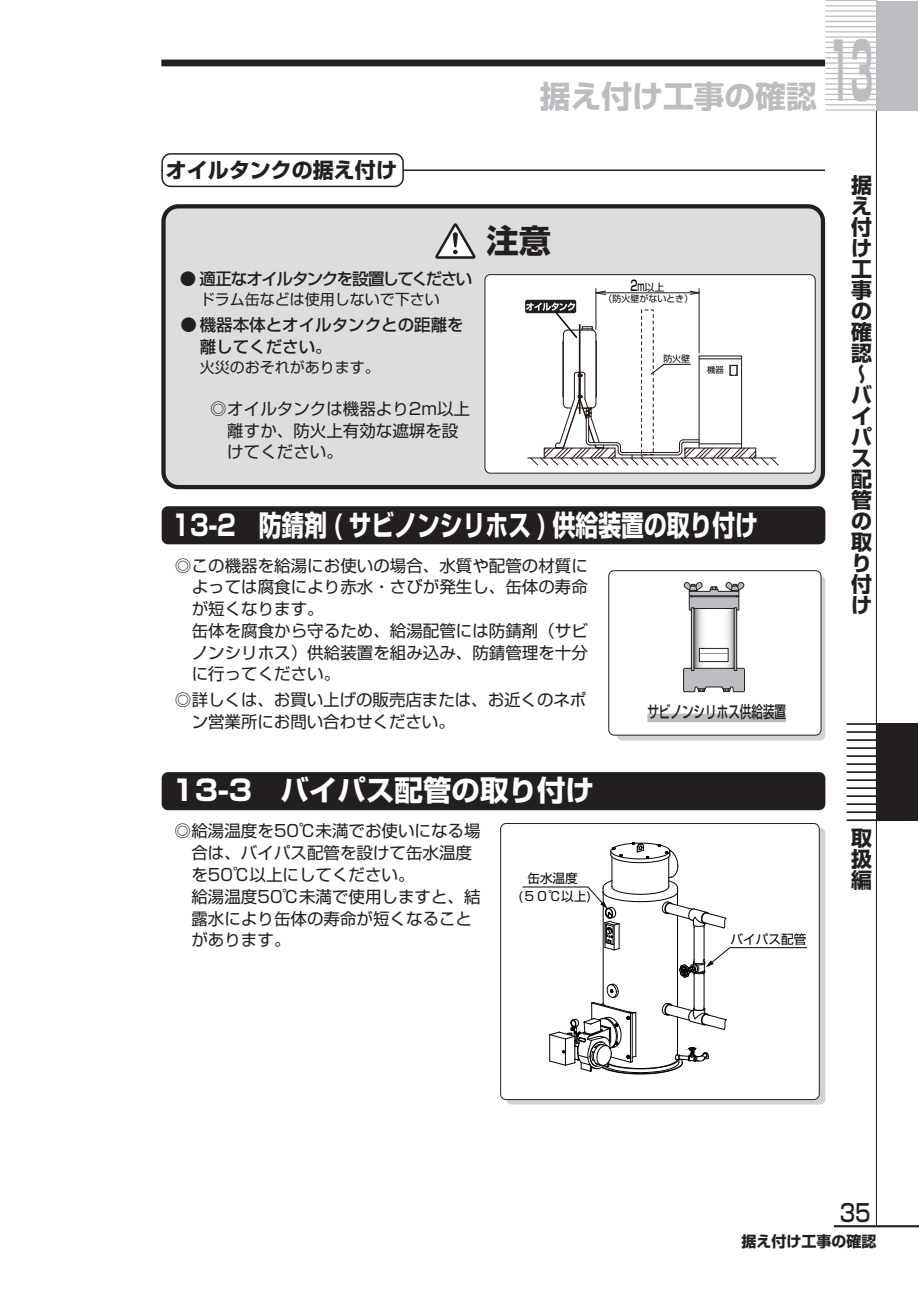
<style>
.page{position:relative;width:919px;height:1289px;background:#fff}
.page>*{position:absolute;margin:0;border:0;box-sizing:border-box;transform-origin:0 0}
.t1{font:700 78px "Shin Go Pro";color:#bcbdc0;scale:.35 1}
.PLタイトル{font:700 32.4px "Shin Go Pro";color:#231f20}
.t2{font:700 30.75px "Shin Go Pro";color:#bcbdc0}
.t3{font:700 28.5px "Shin Go Pro";color:#fff;scale:.8 1}
.t4{font:700 28.5px "Shin Go Pro";color:#fff}
.t5{font:500 24px "Shin Go Pro";color:#231f20;scale:.85 1}
.横インデックスタイトル{font:700 21px/21px "Shin Go Pro";color:#231f20;text-align:justify}
.見出し3_項{font:700 21px "Shin Go Pro";color:#231f20}
.t6{font:16.5px/21.8px "Shin Go Pro";color:#231f20}
.図タイトル{font:500 16.5px/21.8px "Shin Go Pro";color:#231f20}
.図タイトル-2{font:500 16.5px "Shin Go Pro";letter-spacing:-.08em;color:#231f20}
.図タイトル-3{font:500 16.5px "Shin Go Pro";color:#231f20;scale:.7 1}
.PL文字小_本文中{font:15px "Shin Go Pro";color:#231f20}
.t7{font:700 15px "Shin Go Pro";color:#231f20}
.t8{font:12.6px/18.6px "Shin Go Pro";color:#030303;text-align:center}
.t9{font:9.9px "Shin Go Pro";color:#030303}
.t10{font:9px "Shin Go Pro";color:#030303}
.t11{font:8.4px "Shin Go Pro";color:#030303}
.s1{font-weight:500;font-size:14.4px}
.s2{font-weight:500;font-size:12.6px}
</style>
<div class="page">
<hr style="left:833px;top:1225px;width:85px;height:2px;background:#231f20">
<div style="left:161px;top:60px;width:664px;height:6px;background:#231f20"></div>
<div style="left:876px;top:723px;width:41px;height:98px;background:#231f20"></div>
<hr style="left:846px;top:723px;width:59px;height:2px;background:#231f20">
<hr style="left:846px;top:731px;width:59px;height:2px;background:#231f20">
<hr style="left:846px;top:739px;width:59px;height:2px;background:#231f20">
<hr style="left:846px;top:747px;width:59px;height:2px;background:#231f20">
<hr style="left:846px;top:755px;width:59px;height:2px;background:#231f20">
<hr style="left:846px;top:763px;width:59px;height:2px;background:#231f20">
<hr style="left:846px;top:771px;width:59px;height:2px;background:#231f20">
<hr style="left:846px;top:779px;width:59px;height:2px;background:#231f20">
<hr style="left:846px;top:787px;width:59px;height:2px;background:#231f20">
<hr style="left:846px;top:795px;width:59px;height:2px;background:#231f20">
<hr style="left:846px;top:803px;width:59px;height:2px;background:#231f20">
<hr style="left:846px;top:811px;width:59px;height:2px;background:#231f20">
<hr style="left:846px;top:819px;width:59px;height:2px;background:#231f20">
<hr style="left:825px;top:16px;width:52px;height:1px;background:#bcbdc0">
<hr style="left:825px;top:21px;width:52px;height:1px;background:#bcbdc0">
<hr style="left:825px;top:26px;width:52px;height:1px;background:#bcbdc0">
<hr style="left:825px;top:31px;width:52px;height:1px;background:#bcbdc0">
<hr style="left:825px;top:37px;width:52px;height:1px;background:#bcbdc0">
<hr style="left:825px;top:42px;width:52px;height:1px;background:#bcbdc0">
<hr style="left:825px;top:47px;width:52px;height:1px;background:#bcbdc0">
<hr style="left:825px;top:52px;width:52px;height:1px;background:#bcbdc0">
<hr style="left:825px;top:57px;width:52px;height:1px;background:#bcbdc0">
<hr style="left:825px;top:63px;width:52px;height:1px;background:#bcbdc0">
<hr style="left:825px;top:68px;width:52px;height:1px;background:#bcbdc0">
<hr style="left:825px;top:73px;width:52px;height:1px;background:#bcbdc0">
<hr style="left:825px;top:78px;width:52px;height:1px;background:#bcbdc0">
<hr style="left:825px;top:83px;width:52px;height:1px;background:#bcbdc0">
<hr style="left:825px;top:89px;width:52px;height:1px;background:#bcbdc0">
<hr style="left:825px;top:94px;width:52px;height:1px;background:#bcbdc0">
<hr style="left:825px;top:99px;width:52px;height:1px;background:#bcbdc0">
<hr style="left:825px;top:104px;width:52px;height:1px;background:#bcbdc0">
<hr style="left:825px;top:109px;width:52px;height:1px;background:#bcbdc0">
<hr style="left:825px;top:11px;width:52px;height:1px;background:#bcbdc0">
<hr style="left:825px;top:5px;width:52px;height:1px;background:#bcbdc0">
<hr style="left:825px;top:0;width:52px;height:1px;background:#bcbdc0">
<hr style="left:875px;top:111px;width:1px;height:1114px;background:#231f20">
<div style="left:876px;top:1px;width:42px;height:110px;background:#bcbdc0"></div>
<div style="left:163px;top:206px;width:659px;height:281px;background:#dcdddf;border-radius:15px"></div>
<div style="left:161px;top:204px;width:664px;height:285px;border:4px solid #231f20;border-radius:15px"></div>
<svg style="left:435px;top:223px;width:40px;height:36px"></svg>
<div style="left:162px;top:506px;width:663px;height:38px;background:#231f20;border-radius:6px"></div>
<hr style="left:161px;top:169px;width:664px;height:2px;background:#231f20">
<div style="left:162px;top:154px;width:241px;height:32px;background:#fff;border-radius:9px"></div>
<div style="left:161px;top:153px;width:243px;height:34px;border:2px solid #231f20;border-radius:9px"></div>
<div style="left:162px;top:772px;width:663px;height:38px;background:#231f20;border-radius:6px"></div>
<svg style="left:617px;top:575px;width:208px;height:165px;background:#babbbc"></svg>
<div style="left:485px;top:274px;width:330px;height:199px;background:#fff;border-radius:5px"></div>
<hr style="left:698px;top:288px;width:1px;height:65px;background:#211814">
<hr style="left:595px;top:288px;width:1px;height:41px;background:#211814">
<hr style="left:596px;top:292px;width:103px;height:1px;background:#211814">
<svg style="left:595px;top:290px;width:11px;height:5px"></svg>
<svg style="left:689px;top:290px;width:10px;height:5px"></svg>
<div style="left:525px;top:300px;width:51px;height:13px;background:#231f20;border-radius:2px"></div>
<svg style="left:526px;top:302px;width:253px;height:164px"></svg>
<div style="left:484px;top:274px;width:331px;height:199px;border:1px solid #231f20;border-radius:5px"></div>
<div style="left:608px;top:570px;width:213px;height:165px;background:#fff;border-radius:5px"></div>
<svg style="left:683px;top:582px;width:62px;height:110px"></svg>
<div style="left:608px;top:570px;width:213px;height:165px;border:1px solid #231f20;border-radius:5px"></div>
<div style="left:647px;top:713px;width:139px;height:9px;background:#bcbdc0"></div>
<div style="left:506px;top:828px;width:319px;height:276px;background:linear-gradient(to right,#cccdcf,#cacbcd);border-radius:5px"></div>
<div style="left:500px;top:823px;width:319px;height:276px;background:#fff;border-radius:5px"></div>
<hr style="left:677px;top:915px;width:1px;height:91px;background:#030303">
<hr style="left:603px;top:892px;width:1px;height:111px;background:#030303">
<hr style="left:693px;top:974px;width:1px;height:32px;background:#030303">
<hr style="left:703px;top:974px;width:1px;height:32px;background:#030303">
<svg style="left:549px;top:983px;width:177px;height:91px"></svg>
<svg style="left:522px;top:842px;width:285px;height:135px"></svg>
<div style="left:500px;top:823px;width:319px;height:276px;border:1px solid #231f20;border-radius:5px"></div>
<h3 class="t2" style="left:540px;top:72px;width:278px">据え付け工事の確認</h3>
<h1 class="t1" style="left:828px;top:10px;width:129px">13</h1>
<p class="見出し3_項" style="left:166px;top:153px;width:232px">オイルタンクの据え付け</p>
<p class="図タイトル-2" style="left:180px;top:265px;width:294px">● 適正なオイルタンクを設置してください</p>
<p class="PL文字小_本文中" style="left:200px;top:287px;width:241px">ドラム缶などは使用しないで下さい</p>
<p class="図タイトル" style="left:200px;top:312px;width:265px;text-indent:-19px">● 機器本体とオイルタンクとの距離を離してください。</p>
<p class="PL文字小_本文中" style="left:200px;top:355px;width:181px">火災のおそれがあります。</p>
<p class="t6" style="left:227px;top:396px;width:244px;text-indent:-17px">◎オイルタンクは機器より2m以上離すか、防火上有効な遮塀を設けてください。</p>
<p class="PLタイトル" style="left:486px;top:215px;width:66px">注意</p>
<p class="t9" style="left:630px;top:279px;width:36px"><span class="s1">2</span><span class="s2">m</span>以上</p>
<p class="t10" style="left:603px;top:291px;width:91px">（防火壁がないとき）</p>
<p class="t10" style="left:663px;top:351px;width:28px">防火壁</p>
<p class="t11" style="left:707px;top:363px;width:18px">機器</p>
<p class="t3" style="left:172px;top:502px;width:734px">13-2　防錆剤 ( サビノンシリホス ) 供給装置の取り付け</p>
<p class="t6" style="left:192px;top:552px;width:398px;text-indent:-17px">◎この機器を給湯にお使いの場合、水質や配管の材質によっては腐食により赤水・さびが発生し、缶体の寿命が短くなります。<br>缶体を腐食から守るため、給湯配管には防錆剤（サビノンシリホス）供給装置を組み込み、防錆管理を十分に行ってください。</p>
<p class="t6" style="left:192px;top:687px;width:396px;text-indent:-17px">◎詳しくは、お買い上げの販売店または、お近くのネポン営業所にお問い合わせください。</p>
<p class="図タイトル-3" style="left:647px;top:698px;width:199px">サビノンシリホス供給装置</p>
<p class="t4" style="left:172px;top:768px;width:424px">13-3　バイパス配管の取り付け</p>
<p class="t6" style="left:191px;top:818px;width:291px;text-indent:-17px">◎給湯温度を50℃未満でお使いになる場合は、バイパス配管を設けて缶水温度を50℃以上にしてください。<br>給湯温度50℃未満で使用しますと、結露水により缶体の寿命が短くなることがあります。</p>
<p class="t8" style="left:518px;top:866px;width:74px">缶水温度<br>(５０℃以上)</p>
<p class="t8" style="left:730px;top:927px;width:77px">バイパス配管</p>
<p class="横インデックスタイトル" style="left:851px;top:172px;width:22px;text-align:left">据え付け工事の確認～バイパス配管の取り付け</p>
<p class="横インデックスタイトル" style="left:851px;top:825px;width:22px">取扱編</p>
<h3 class="t5" style="left:839px;top:1192px;width:38px">35</h3>
<p class="t7" style="left:741px;top:1229px;width:137px">据え付け工事の確認</p>
</div>
